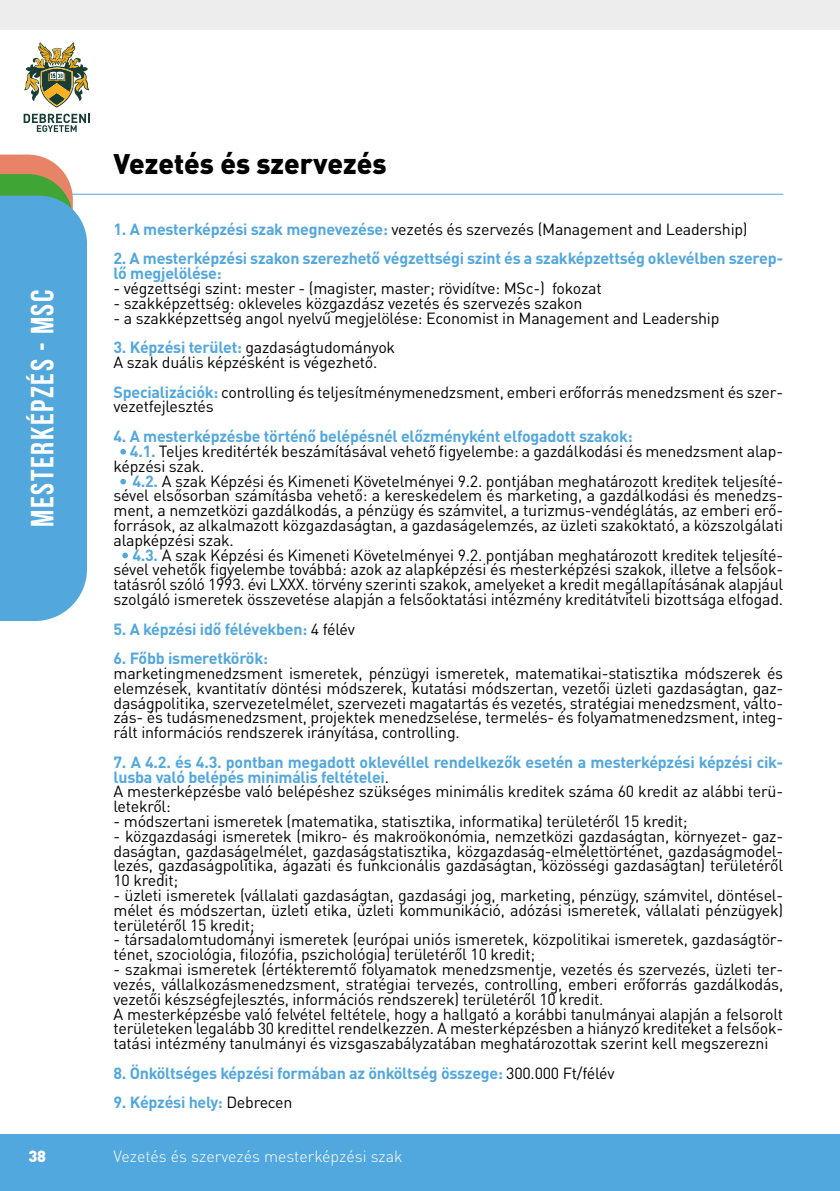
<style>
.page{position:relative;width:840px;height:1191px;background:#fff}
.page>*{position:absolute;margin:0;border:0;box-sizing:border-box;transform-origin:0 0}
.t1{font:700 32px "Bebas Neue";letter-spacing:.05em;color:#fff}
.t2{font:900 28px "DIN Pro";color:#000}
.t3{font:16px/14.8px "DIN Pro";letter-spacing:-.015em;color:#000}
.t4{font:700 16px/14.8px "DIN Pro";letter-spacing:-.015em;color:#52a7dd}
.t5{font:300 16px "DIN Pro";color:#fff}
.t6{font:900 16px "DIN Pro";color:#fff}
.s1{font-weight:700;color:#52a7dd}
.s2{font-weight:400;color:#000}
</style>
<div class="page">
<svg style="left:23px;top:42px;width:67px;height:90px"></svg>
<div style="left:0;top:0;width:839px;height:29px;background:#ededed"></div>
<hr style="left:29px;top:194px;width:753px;height:1px;background:#53a5dc">
<svg style="left:0;top:154px;width:87px;height:467px;background:#5fa9d5"></svg>
<hr style="left:839px;top:1134px;width:1px;height:57px;background:#53a5dc">
<div style="left:0;top:1134px;width:839px;height:57px;background:#51a8de"></div>
<svg style="left:120px;top:449px;width:6px;height:5px"></svg>
<svg style="left:120px;top:479px;width:6px;height:5px"></svg>
<svg style="left:122px;top:552px;width:6px;height:6px"></svg>
<h1 class="t1" style="left:25px;top:527px;width:239px;rotate:-90deg">MESTERKÉPZÉS - MSC</h1>
<h2 class="t2" style="left:113px;top:140px;width:274px">Vezetés és szervezés</h2>
<p class="t3" style="left:113px;top:221px;width:635px"><span class="s1">1. A mesterképzési szak megnevezése:</span> vezetés és szervezés (Management and Leadership)</p>
<p class="t4" style="left:113px;top:249px;width:670px">2. A mesterképzési szakon szerezhető végzettségi szint és a szakképzettség oklevélben szerep&shy;lő megjelölése:</p>
<p class="t3" style="left:113px;top:280px;width:489px">- végzettségi szint: mester - (magister, master; rövidítve: MSc-) fokozat</p>
<p class="t3" style="left:113px;top:295px;width:470px">- szakképzettség: okleveles közgazdász vezetés és szervezés szakon</p>
<p class="t3" style="left:113px;top:310px;width:607px">- a szakképzettség angol nyelvű megjelölése: Economist in Management and Leadership</p>
<p class="t3" style="left:113px;top:339px;width:283px"><span class="s1">3. Képzési terület:</span> gazdaságtudományok<br>A szak duális képzésként is végezhető.</p>
<p class="t3" style="left:113px;top:384px;width:670px"><span class="s1">Specializációk:</span> controlling és teljesítménymenedzsment, emberi erőforrás menedzsment és szer&shy;vezetfejlesztés</p>
<p class="t4" style="left:113px;top:427px;width:520px">4. A mesterképzésbe történő belépésnél előzményként elfogadott szakok:</p>
<p class="t3" style="left:130px;top:443px;width:654px"><span class="s1">4.1.</span> Teljes kreditérték beszámításával vehető figyelembe: a gazdálkodási és menedzsment alap-</p>
<p class="t3" style="left:113px;top:458px;width:92px">képzési szak.</p>
<p class="t3" style="left:132px;top:473px;width:652px"><span class="s1">4.2.</span> A szak Képzési és Kimeneti Követelményei 9.2. pontjában meghatározott kreditek teljesíté-</p>
<p class="t3" style="left:113px;top:487px;width:671px">sével elsősorban számításba vehető: a kereskedelem és marketing, a gazdálkodási és menedzs-</p>
<p class="t3" style="left:113px;top:502px;width:671px">ment, a nemzetközi gazdálkodás, a pénzügy és számvitel, a turizmus-vendéglátás, az emberi erő-</p>
<p class="t3" style="left:113px;top:517px;width:671px">források, az alkalmazott közgazdaságtan, a gazdaságelemzés, az üzleti szakoktató, a közszolgálati</p>
<p class="t3" style="left:113px;top:532px;width:122px">alapképzési szak.</p>
<p class="t3" style="left:132px;top:547px;width:652px"><span class="s1">4.3.</span> A szak Képzési és Kimeneti Követelményei 9.2. pontjában meghatározott kreditek teljesíté-</p>
<p class="t3" style="left:113px;top:561px;width:671px">sével vehetők figyelembe továbbá: azok az alapképzési és mesterképzési szakok, illetve a felsőok-</p>
<p class="t3" style="left:113px;top:576px;width:670px">tatásról szóló 1993. évi LXXX. törvény szerinti szakok, amelyeket a kredit megállapításának alapjául</p>
<p class="t3" style="left:113px;top:591px;width:670px">szolgáló ismeretek összevetése alapján a felsőoktatási intézmény kreditátviteli bizottsága elfogad.</p>
<p class="t4" style="left:113px;top:619px;width:243px">5. A képzési idő félévekben: <span class="s2">4 félév</span></p>
<p class="t4" style="left:113px;top:649px;width:156px">6. Főbb ismeretkörök:</p>
<p class="t3" style="left:113px;top:665px;width:671px;text-align:justify">marketingmenedzsment ismeretek, pénzügyi ismeretek, matematikai-statisztika módszerek és elemzések, kvantitatív döntési módszerek, kutatási módszertan, vezetői üzleti gazdaságtan, gaz&shy;daságpolitika, szervezetelmélet, szervezeti magatartás és vezetés, stratégiai menedzsment, válto&shy;zás- és tudásmenedzsment, projektek menedzselése, termelés- és folyamatmenedzsment, integ&shy;rált információs rendszerek irányítása, controlling.</p>
<p class="t4" style="left:113px;top:752px;width:670px">7. A 4.2. és 4.3. pontban megadott oklevéllel rendelkezők esetén a mesterképzési képzési cik&shy;lusba való belépés minimális feltételei<span class="s2">.<br>A mesterképzésbe való belépéshez szükséges minimális kreditek száma 60 kredit az alábbi terü&shy;letekről:</span></p>
<p class="t3" style="left:113px;top:813px;width:575px">- módszertani ismeretek (matematika, statisztika, informatika) területéről 15 kredit;</p>
<p class="t3" style="left:113px;top:828px;width:670px;text-align:justify">- közgazdasági ismeretek (mikro- és makroökonómia, nemzetközi gazdaságtan, környezet- gaz&shy;daságtan, gazdaságelmélet, gazdaságstatisztika, közgazdaság-elmélettörténet, gazdaságmodel&shy;lezés, gazdaságpolitika, ágazati és funkcionális gazdaságtan, közösségi gazdaságtan) területéről 10 kredit;</p>
<p class="t3" style="left:113px;top:887px;width:671px;text-align:justify">- üzleti ismeretek (vállalati gazdaságtan, gazdasági jog, marketing, pénzügy, számvitel, döntésel&shy;mélet és módszertan, üzleti etika, üzleti kommunikáció, adózási ismeretek, vállalati pénzügyek) területéről 15 kredit;</p>
<p class="t3" style="left:113px;top:931px;width:671px">- társadalomtudományi ismeretek (európai uniós ismeretek, közpolitikai ismeretek, gazdaságtör&shy;ténet, szociológia, filozófia, pszichológia) területéről 10 kredit;</p>
<p class="t3" style="left:113px;top:961px;width:670px">- szakmai ismeretek (értékteremtő folyamatok menedzsmentje, vezetés és szervezés, üzleti ter&shy;vezés, vállalkozásmenedzsment, stratégiai tervezés, controlling, emberi erőforrás gazdálkodás, vezetői készségfejlesztés, információs rendszerek) területéről 10 kredit.<br>A mesterképzésbe való felvétel feltétele, hogy a hallgató a korábbi tanulmányai alapján a felsorolt területeken legalább 30 kredittel rendelkezzen. A mesterképzésben a hiányzó krediteket a felsőok&shy;tatási intézmény tanulmányi és vizsgaszabályzatában meghatározottak szerint kell megszerezni</p>
<p class="t4" style="left:113px;top:1063px;width:502px">8. Önköltséges képzési formában az önköltség összege: <span class="s2">300.000 Ft/félév</span></p>
<p class="t4" style="left:113px;top:1093px;width:180px">9. Képzési hely: <span class="s2">Debrecen</span></p>
<p class="t6" style="left:28px;top:1142px;width:19px">38</p>
<p class="t5" style="left:113px;top:1143px;width:290px">Vezetés és szervezés mesterképzési szak</p>
</div>
